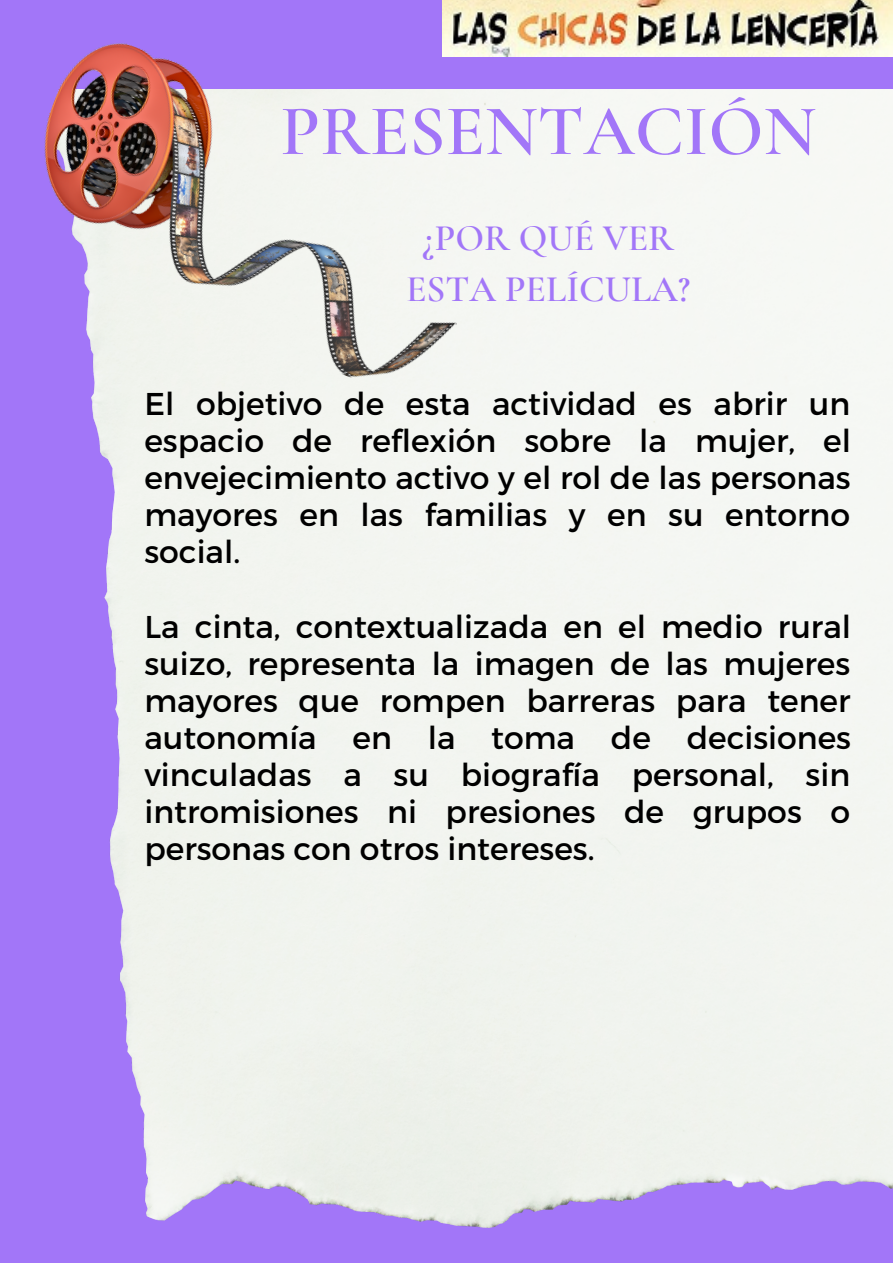
<style>
.page{position:relative;width:893px;height:1264px;background:#fff}
.page>*{position:absolute;margin:0;border:0;box-sizing:border-box;transform-origin:0 0}
.t1{font:600 72px "Cormorant Garamond";color:#a276f8}
.t2{font:600 37.5px/51.8px "Cormorant Garamond";color:#a276f8;text-align:center}
.t3{font:31.5px/37px "Montserrat";color:#000;text-align:justify}
</style>
<div class="page">
<div style="left:0;top:0;width:892px;height:1262px;background:#a276f8"></div>
<div style="left:92px;top:89px;width:800px;height:1138px;background:#f2f4f0"></div>
<img style="left:44px;top:43px;width:464px;height:363px">
<img style="left:442px;top:0;width:450px;height:56px">
<h1 class="t1" style="left:280px;top:87px;width:537px">PRESENTACIÓN</h1>
<p class="t2" style="left:406px;top:212px;width:286px">¿POR QUÉ VER<br>ESTA PELÍCULA?</p>
<p class="t3" style="left:144px;top:383px;width:708px">El objetivo de esta actividad es abrir un espacio de reflexión sobre la mujer, el envejecimiento activo y el rol de las personas mayores en las familias y en su entorno social.</p>
<p class="t3" style="left:144px;top:606px;width:708px">La cinta, contextualizada en el medio rural suizo, representa la imagen de las mujeres mayores que rompen barreras para tener autonomía en la toma de decisiones vinculadas a su biografía personal, sin intromisiones ni presiones de grupos o personas con otros intereses.</p>
</div>
